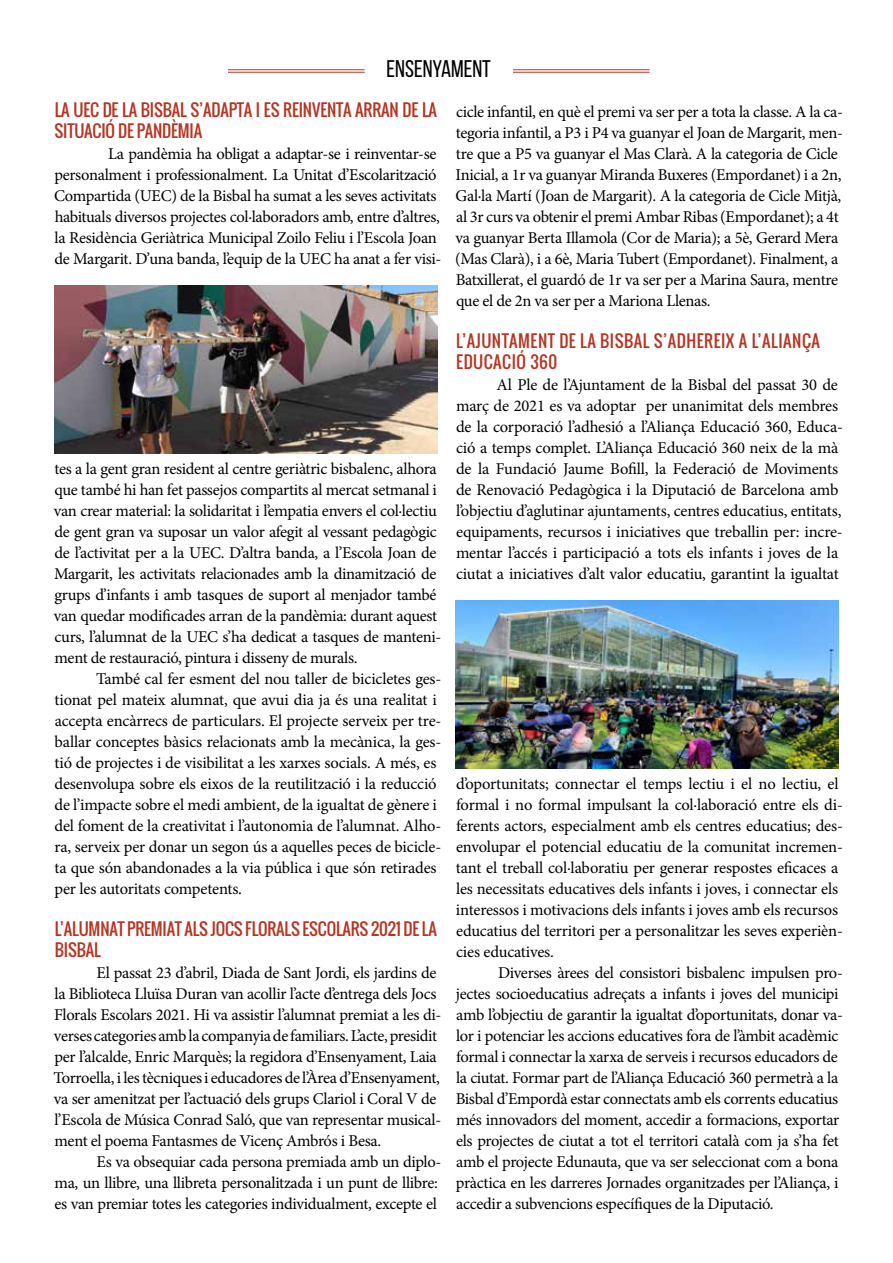
<style>
.page{position:relative;width:893px;height:1263px;background:#fff}
.page>*{position:absolute;margin:0;border:0;box-sizing:border-box;transform-origin:0 0}
.t1{font:24px "Bebas Neue";color:#000}
.t2{font:16.5px/21px "Minion Pro";letter-spacing:-.02em;color:#000}
.t3{font:16.5px/21px "Oswald";letter-spacing:-.01em;color:#b53624}
.t4{font:16.5px/21px "Oswald";letter-spacing:.03em;color:#b53624}
</style>
<div class="page">
<img style="left:54px;top:285px;width:383px;height:168px">
<hr style="left:228px;top:69px;width:137px;height:1px;background:#b53624">
<hr style="left:228px;top:72px;width:137px;height:1px;background:#b53624">
<hr style="left:513px;top:69px;width:137px;height:1px;background:#b53624">
<hr style="left:513px;top:72px;width:137px;height:1px;background:#b53624">
<img style="left:455px;top:600px;width:384px;height:168px">
<h1 class="t1" style="left:387px;top:56px;width:106px">ENSENYAMENT</h1>
<p class="t3" style="left:55px;top:99px;width:384px">LA UEC DE LA BISBAL S’ADAPTA I ES REINVENTA ARRAN DE LA<br>SITUACIÓ DE PANDÈMIA</p>
<p class="t2" style="left:54px;top:143px;width:389px;text-indent:54px">La pandèmia ha obligat a adaptar-se i reinventar-se personalment i professionalment. La Unitat d’Escolarització Compartida (UEC) de la Bisbal ha sumat a les seves activitats habituals diversos projectes col·laboradors amb, entre d’altres, la Residència Geriàtrica Municipal Zoilo Feliu i l’Escola Joan de Margarit. D’una banda, l’equip de la UEC ha anat a fer visi-</p>
<p class="t2" style="left:54px;top:458px;width:389px">tes a la gent gran resident al centre geriàtric bisbalenc, alhora que també hi han fet passejos compartits al mercat setmanal i van crear material: la solidaritat i l’empatia envers el col·lectiu de gent gran va suposar un valor afegit al vessant pedagògic de l’activitat per a la UEC. D’altra banda, a l’Escola Joan de Margarit, les activitats relacionades amb la dinamització de grups d’infants i amb tasques de suport al menjador també van quedar modificades arran de la pandèmia: durant aquest curs, l’alumnat de la UEC s’ha dedicat a tasques de manteni&shy;ment de restauració, pintura i disseny de murals.</p>
<p class="t2" style="left:54px;top:668px;width:388px;text-indent:42px">També cal fer esment del nou taller de bicicletes ges&shy;tionat pel mateix alumnat, que avui dia ja és una realitat i accepta encàrrecs de particulars. El projecte serveix per tre&shy;ballar conceptes bàsics relacionats amb la mecànica, la ges&shy;tió de projectes i de visibilitat a les xarxes socials. A més, es desenvolupa sobre els eixos de la reutilització i la reducció de l’impacte sobre el medi ambient, de la igualtat de gènere i del foment de la creativitat i l’autonomia de l’alumnat. Alho&shy;ra, serveix per donar un segon ús a aquelles peces de bicicle&shy;ta que són abandonades a la via pública i que són retirades per les autoritats competents.</p>
<p class="t3" style="left:55px;top:918px;width:384px">L’ALUMNAT PREMIAT ALS JOCS FLORALS ESCOLARS 2021 DE LA<br>BISBAL</p>
<p class="t2" style="left:54px;top:962px;width:389px;text-indent:43px">El passat 23 d’abril, Diada de Sant Jordi, els jardins de la Biblioteca Lluïsa Duran van acollir l’acte d’entrega dels Jocs Florals Escolars 2021. Hi va assistir l’alumnat premiat a les di&shy;verses categories amb la companyia de familiars. L’acte, presidit per l’alcalde, Enric Marquès; la regidora d’Ensenyament, Laia Torroella, i les tècniques i educadores de l’Àrea d’Ensenyament, va ser amenitzat per l’actuació dels grups Clariol i Coral V de l’Escola de Música Conrad Saló, que van representar musical&shy;ment el poema Fantasmes de Vicenç Ambrós i Besa.</p>
<p class="t2" style="left:55px;top:1151px;width:388px;text-indent:42px">Es va obsequiar cada persona premiada amb un diplo&shy;ma, un llibre, una llibreta personalitzada i un punt de llibre: es van premiar totes les categories individualment, excepte el</p>
<p class="t2" style="left:455px;top:101px;width:389px">cicle infantil, en què el premi va ser per a tota la classe. A la ca&shy;tegoria infantil, a P3 i P4 va guanyar el Joan de Margarit, men&shy;tre que a P5 va guanyar el Mas Clarà. A la categoria de Cicle Inicial, a 1r va guanyar Miranda Buxeres (Empordanet) i a 2n, Gal·la Martí (Joan de Margarit). A la categoria de Cicle Mitjà, al 3r curs va obtenir el premi Ambar Ribas (Empordanet); a 4t va guanyar Berta Illamola (Cor de Maria); a 5è, Gerard Mera (Mas Clarà), i a 6è, Maria Tubert (Empordanet). Finalment, a Batxillerat, el guardó de 1r va ser per a Marina Saura, mentre que el de 2n va ser per a Mariona Llenas.</p>
<p class="t4" style="left:456px;top:331px;width:365px">L’AJUNTAMENT DE LA BISBAL S’ADHEREIX A L’ALIANÇA<br>EDUCACIÓ 360</p>
<p class="t2" style="left:456px;top:375px;width:388px;text-indent:41px">Al Ple de l’Ajuntament de la Bisbal del passat 30 de març de 2021 es va adoptar per unanimitat dels membres de la corporació l’adhesió a l’Aliança Educació 360, Educa&shy;ció a temps complet. L’Aliança Educació 360 neix de la mà de la Fundació Jaume Bofill, la Federació de Moviments de Renovació Pedagògica i la Diputació de Barcelona amb l’objectiu d’aglutinar ajuntaments, centres educatius, entitats, equipaments, recursos i iniciatives que treballin per: incre&shy;mentar l’accés i participació a tots els infants i joves de la ciutat a iniciatives d’alt valor educatiu, garantint la igualtat</p>
<p class="t2" style="left:456px;top:774px;width:388px">d’oportunitats; connectar el temps lectiu i el no lectiu, el formal i no formal impulsant la col·laboració entre els di&shy;ferents actors, especialment amb els centres educatius; des&shy;envolupar el potencial educatiu de la comunitat incremen&shy;tant el treball col·laboratiu per generar respostes eficaces a les necessitats educatives dels infants i joves, i connectar els interessos i motivacions dels infants i joves amb els recursos educatius del territori per a personalitzar les seves experièn&shy;cies educatives.</p>
<p class="t2" style="left:456px;top:963px;width:389px;text-indent:42px">Diverses àrees del consistori bisbalenc impulsen pro&shy;jectes socioeducatius adreçats a infants i joves del municipi amb l’objectiu de garantir la igualtat d’oportunitats, donar va&shy;lor i potenciar les accions educatives fora de l’àmbit acadèmic formal i connectar la xarxa de serveis i recursos educadors de la ciutat. Formar part de l’Aliança Educació 360 permetrà a la Bisbal d’Empordà estar connectats amb els corrents educatius més innovadors del moment, accedir a formacions, exportar els projectes de ciutat a tot el territori català com ja s’ha fet amb el projecte Edunauta, que va ser seleccionat com a bona pràctica en les darreres Jornades organitzades per l’Aliança, i accedir a subvencions específiques de la Diputació.</p>
</div>
